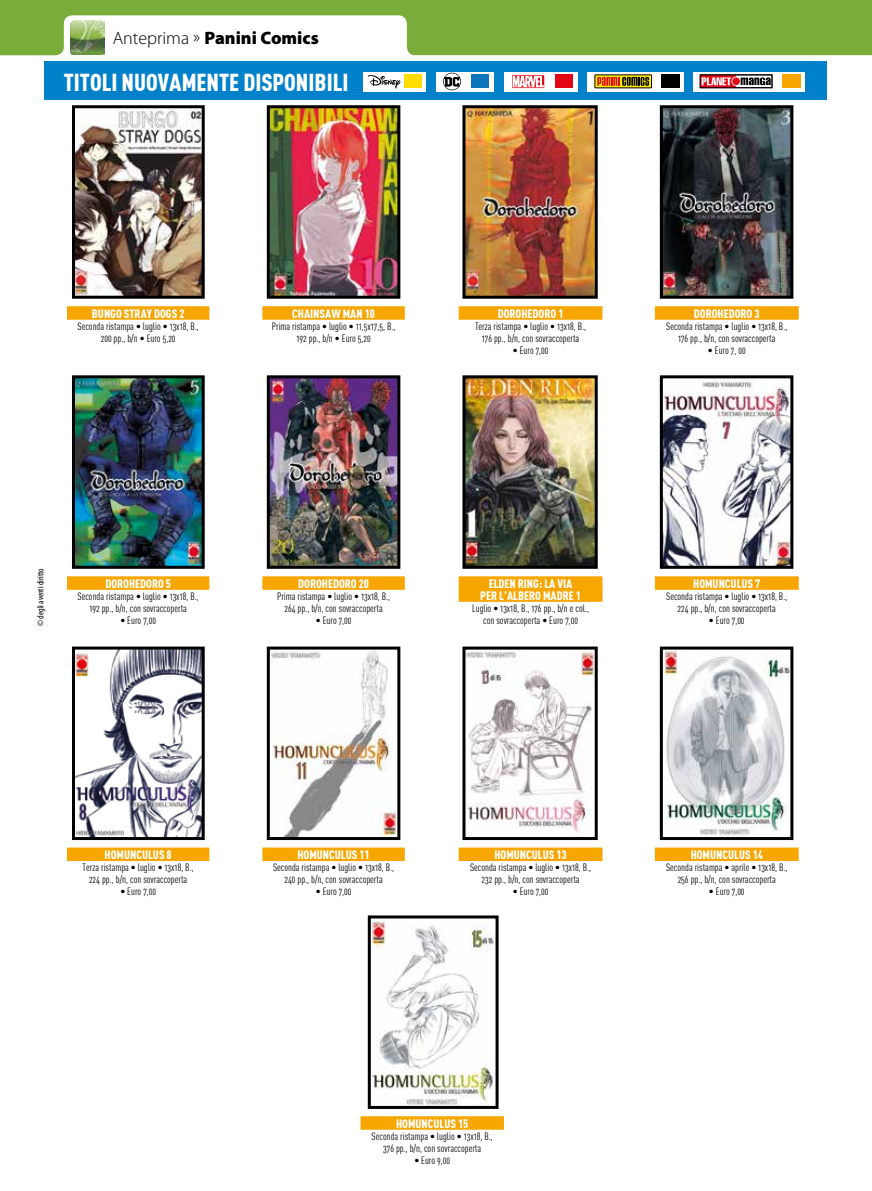
<style>
.page{position:relative;width:872px;height:1191px;background:#fff}
.page>*{position:absolute;margin:0;border:0;box-sizing:border-box;transform-origin:0 0}
.t1{font:900 24px "DIN Cond";color:#fff}
.t2{font:900 18px "Myriad Pro";color:#000}
.t3{font:900 12px/12px "DIN Cond";color:#fff;text-align:center}
.t4{font:10.5px/12px "DIN Cond Regular Alternate";color:#000;text-align:center}
.t5{font:condensed 9px "Myriad Pro";color:#000}
.s1{font-weight:300}
</style>
<div class="page">
<svg style="left:0;top:0;width:872px;height:56px;fill:#79ac38"></svg>
<img style="left:70px;top:21px;width:34px;height:34px">
<img style="left:372px;top:919px;width:122px;height:186px">
<div style="left:368px;top:915px;width:130px;height:194px;border:3px solid #000"></div>
<div style="left:360px;top:1116px;width:144px;height:13px;background:#f7a600"></div>
<img style="left:271px;top:109px;width:125px;height:186px">
<div style="left:267px;top:105px;width:133px;height:194px;border:3px solid #000"></div>
<img style="left:271px;top:379px;width:125px;height:186px">
<div style="left:267px;top:375px;width:133px;height:194px;border:3px solid #000"></div>
<img style="left:271px;top:650px;width:125px;height:186px">
<div style="left:267px;top:646px;width:133px;height:194px;border:3px solid #000"></div>
<img style="left:76px;top:109px;width:125px;height:186px">
<div style="left:72px;top:105px;width:133px;height:194px;border:3px solid #000"></div>
<img style="left:76px;top:379px;width:125px;height:186px">
<div style="left:72px;top:375px;width:133px;height:194px;border:3px solid #000"></div>
<img style="left:76px;top:650px;width:125px;height:186px">
<div style="left:72px;top:646px;width:133px;height:194px;border:3px solid #000"></div>
<img style="left:466px;top:109px;width:128px;height:186px">
<div style="left:462px;top:105px;width:136px;height:194px;border:3px solid #000"></div>
<img style="left:466px;top:379px;width:128px;height:186px">
<div style="left:462px;top:375px;width:136px;height:194px;border:3px solid #000"></div>
<img style="left:466px;top:651px;width:128px;height:182px">
<div style="left:462px;top:646px;width:136px;height:194px;border:3px solid #000"></div>
<img style="left:664px;top:109px;width:125px;height:186px">
<div style="left:660px;top:105px;width:133px;height:194px;border:3px solid #000"></div>
<img style="left:664px;top:379px;width:125px;height:186px">
<div style="left:660px;top:375px;width:133px;height:194px;border:3px solid #000"></div>
<img style="left:664px;top:650px;width:125px;height:186px">
<div style="left:660px;top:646px;width:133px;height:194px;border:3px solid #000"></div>
<div style="left:262px;top:306px;width:143px;height:14px;background:#f7a600"></div>
<div style="left:262px;top:576px;width:143px;height:14px;background:#f7a600"></div>
<div style="left:262px;top:847px;width:143px;height:14px;background:#f7a600"></div>
<div style="left:67px;top:306px;width:142px;height:14px;background:#f7a600"></div>
<div style="left:67px;top:576px;width:142px;height:14px;background:#f7a600"></div>
<div style="left:67px;top:847px;width:142px;height:14px;background:#f7a600"></div>
<div style="left:459px;top:306px;width:143px;height:14px;background:#f7a600"></div>
<div style="left:459px;top:576px;width:143px;height:14px;background:#f7a600"></div>
<div style="left:459px;top:588px;width:143px;height:14px;background:#f7a600"></div>
<div style="left:459px;top:847px;width:143px;height:14px;background:#f7a600"></div>
<div style="left:655px;top:306px;width:143px;height:14px;background:#f7a600"></div>
<div style="left:655px;top:576px;width:143px;height:14px;background:#f7a600"></div>
<div style="left:655px;top:847px;width:143px;height:14px;background:#f7a600"></div>
<div style="left:44px;top:62px;width:782px;height:38px;background:#0081c9"></div>
<svg style="left:504px;top:72px;width:73px;height:19px"></svg>
<svg style="left:511px;top:75px;width:34px;height:13px"></svg>
<svg style="left:512px;top:76px;width:32px;height:11px"></svg>
<div style="left:555px;top:75px;width:18px;height:13px;background:#e30613"></div>
<svg style="left:587px;top:72px;width:97px;height:19px"></svg>
<svg style="left:595px;top:75px;width:56px;height:13px"></svg>
<div style="left:594px;top:75px;width:58px;height:13px;border:1px solid #000"></div>
<svg style="left:597px;top:77px;width:52px;height:9px"></svg>
<div style="left:661px;top:75px;width:18px;height:13px;background:#000"></div>
<svg style="left:693px;top:72px;width:111px;height:19px"></svg>
<svg style="left:738px;top:77px;width:32px;height:9px"></svg>
<svg style="left:702px;top:77px;width:32px;height:9px"></svg>
<div style="left:700px;top:75px;width:72px;height:13px;border:1px solid #000"></div>
<div style="left:731px;top:77px;width:10px;height:9px;border:2px solid #fff;border-radius:50%"></div>
<div style="left:732px;top:77px;width:8px;height:8px;background:#e30613;border-radius:50%"></div>
<svg style="left:701px;top:77px;width:30px;height:8px"></svg>
<svg style="left:740px;top:77px;width:30px;height:8px"></svg>
<div style="left:782px;top:75px;width:18px;height:13px;background:#f7a600"></div>
<div style="left:436px;top:72px;width:58px;height:19px;background:#fff"></div>
<div style="left:472px;top:75px;width:17px;height:13px;background:#0c75bb"></div>
<svg style="left:443px;top:73px;width:18px;height:17px"></svg>
<div style="left:364px;top:72px;width:62px;height:19px;background:#fff"></div>
<div style="left:404px;top:75px;width:18px;height:13px;background:#fd0"></div>
<svg style="left:368px;top:75px;width:32px;height:14px"></svg>
<h2 class="t2" style="left:113px;top:28px;width:208px"><span class="s1">Anteprima »</span> Panini Comics</h2>
<h1 class="t1" style="left:64px;top:67px;width:286px">TITOLI NUOVAMENTE DISPONIBILI</h1>
<p class="t3" style="left:92px;top:307px;width:94px">BUNGO STRAY DOGS 2</p>
<p class="t4" style="left:78px;top:320px;width:123px">Seconda ristampa • luglio • 13x18, B.,<br>200 pp., b/n • Euro 5,20</p>
<p class="t3" style="left:292px;top:307px;width:84px">CHAINSAW MAN 10</p>
<p class="t4" style="left:272px;top:320px;width:125px">Prima ristampa • luglio • 11,5x17,5, B.,<br>192 pp., b/n • Euro 5,20</p>
<p class="t3" style="left:498px;top:307px;width:67px">DOROHEDORO 1</p>
<p class="t4" style="left:475px;top:320px;width:113px">Terza ristampa • luglio • 13x18, B.,<br>176 pp., b/n, con sovraccoperta</p>
<p class="t4" style="left:513px;top:344px;width:37px">• Euro 7,00</p>
<p class="t3" style="left:694px;top:307px;width:67px">DOROHEDORO 3</p>
<p class="t4" style="left:666px;top:320px;width:123px">Seconda ristampa • luglio • 13x18, B.,<br>176 pp., b/n, con sovraccoperta</p>
<p class="t4" style="left:708px;top:344px;width:39px">• Euro 7, 00</p>
<p class="t5" style="left:35px;top:626px;width:60px;rotate:-90deg">© degli aventi diritto</p>
<p class="t3" style="left:105px;top:577px;width:67px">DOROHEDORO 5</p>
<p class="t4" style="left:78px;top:590px;width:123px">Seconda ristampa • luglio • 13x18, B.,<br>192 pp., b/n, con sovraccoperta</p>
<p class="t4" style="left:120px;top:614px;width:37px">• Euro 7,00</p>
<p class="t3" style="left:298px;top:577px;width:72px">DOROHEDORO 20</p>
<p class="t4" style="left:277px;top:590px;width:115px">Prima ristampa • luglio • 13x18, B.,<br>264 pp., b/n, con sovraccoperta</p>
<p class="t4" style="left:316px;top:614px;width:37px">• Euro 7,00</p>
<p class="t3" style="left:480px;top:577px;width:102px">ELDEN RING: LA VIA<br>PER L’ALBERO MADRE 1</p>
<p class="t4" style="left:472px;top:602px;width:118px">Luglio • 13x18, B., 176 pp., b/n e col., con sovraccoperta • Euro 7,00</p>
<p class="t3" style="left:693px;top:577px;width:69px">HOMUNCULUS 7</p>
<p class="t4" style="left:666px;top:590px;width:123px">Seconda ristampa • luglio • 13x18, B.,<br>224 pp., b/n, con sovraccoperta</p>
<p class="t4" style="left:709px;top:614px;width:37px">• Euro 7,00</p>
<p class="t3" style="left:105px;top:848px;width:69px">HOMUNCULUS 8</p>
<p class="t4" style="left:83px;top:861px;width:113px">Terza ristampa • luglio • 13x18, B.,<br>224 pp., b/n, con sovraccoperta</p>
<p class="t4" style="left:120px;top:885px;width:37px">• Euro 7,00</p>
<p class="t3" style="left:297px;top:848px;width:74px">HOMUNCULUS 11</p>
<p class="t4" style="left:273px;top:861px;width:123px">Seconda ristampa • luglio • 13x18, B.,<br>240 pp., b/n, con sovraccoperta</p>
<p class="t4" style="left:316px;top:885px;width:37px">• Euro 7,00</p>
<p class="t3" style="left:494px;top:848px;width:74px">HOMUNCULUS 13</p>
<p class="t4" style="left:470px;top:861px;width:123px">Seconda ristampa • luglio • 13x18, B.,<br>232 pp., b/n, con sovraccoperta</p>
<p class="t4" style="left:513px;top:885px;width:37px">• Euro 7,00</p>
<p class="t3" style="left:690px;top:848px;width:74px">HOMUNCULUS 14</p>
<p class="t4" style="left:666px;top:861px;width:123px">Seconda ristampa • aprile • 13x18, B.,<br>256 pp., b/n, con sovraccoperta</p>
<p class="t4" style="left:709px;top:885px;width:37px">• Euro 7,00</p>
<p class="t3" style="left:396px;top:1117px;width:74px">HOMUNCULUS 15</p>
<p class="t4" style="left:372px;top:1130px;width:123px">Seconda ristampa • luglio • 13x18, B.,<br>376 pp., b/n, con sovraccoperta</p>
<p class="t4" style="left:414px;top:1154px;width:37px">• Euro 9,00</p>
</div>
